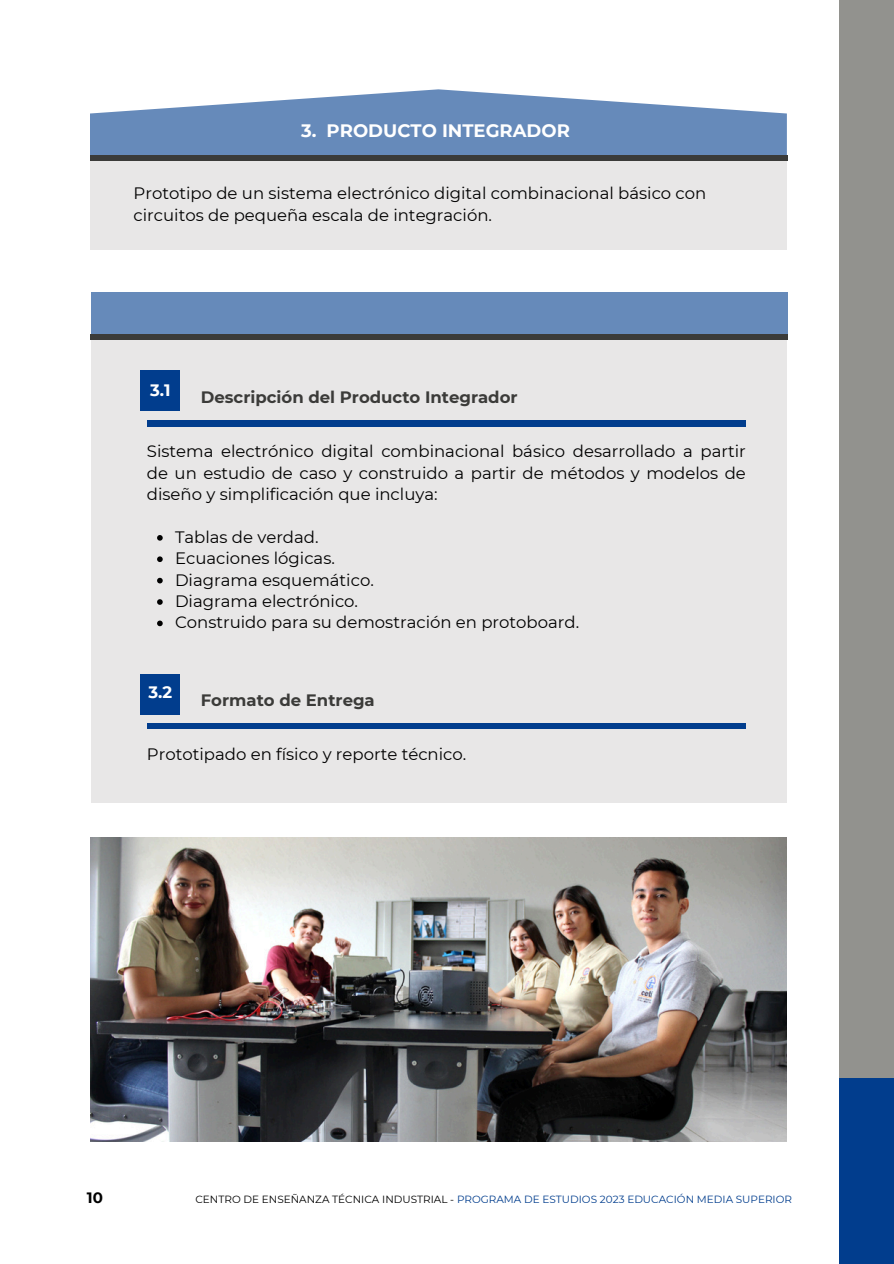
<style>
.page{position:relative;width:894px;height:1264px;background:#fff}
.page>*{position:absolute;margin:0;border:0;box-sizing:border-box;transform-origin:0 0}
.t1{font:700 18px "Montserrat";color:#fff}
.t2{font:16.5px/21.3px "Montserrat";color:#000;text-align:justify}
.t3{font:700 16.5px "Montserrat";color:#3b3b39}
.t4{font:700 16.5px "Montserrat";color:#fff}
.t5{font:700 15px "Montserrat";color:#000}
.t6{font:10.5px "Montserrat";color:#013d8d}
.s1{color:#000}
</style>
<div class="page">
<div style="left:91px;top:339px;width:695px;height:463px;background:#e8e7e7"></div>
<div style="left:140px;top:370px;width:40px;height:41px;background:#013d8d"></div>
<div style="left:140px;top:674px;width:40px;height:40px;background:#013d8d"></div>
<div style="left:91px;top:292px;width:696px;height:47px;background:#668aba"></div>
<div style="left:147px;top:420px;width:598px;height:7px;background:#013d8d"></div>
<div style="left:147px;top:723px;width:598px;height:6px;background:#013d8d"></div>
<div style="left:91px;top:334px;width:696px;height:6px;background:#3b3b39"></div>
<svg style="left:90px;top:89px;width:696px;height:66px;fill:#668aba"></svg>
<div style="left:90px;top:155px;width:696px;height:95px;background:#e8e7e7"></div>
<div style="left:91px;top:156px;width:696px;height:5px;background:#3b3b39"></div>
<div style="left:838px;top:0;width:55px;height:1095px;background:#92928e"></div>
<div style="left:838px;top:1078px;width:55px;height:185px;background:#013d8d"></div>
<img style="left:91px;top:837px;width:695px;height:304px">
<svg style="left:157px;top:535px;width:6px;height:5px"></svg>
<svg style="left:157px;top:556px;width:6px;height:6px"></svg>
<svg style="left:157px;top:578px;width:6px;height:5px"></svg>
<svg style="left:157px;top:599px;width:6px;height:6px"></svg>
<svg style="left:157px;top:620px;width:6px;height:6px"></svg>
<h3 class="t1" style="left:301px;top:120px;width:270px">3. PRODUCTO INTEGRADOR</h3>
<p class="t2" style="left:133px;top:183px;width:574px">Prototipo de un sistema electrónico digital combinacional básico con circuitos de pequeña escala de integración.</p>
<h2 class="t4" style="left:150px;top:380px;width:22px">3.1</h2>
<h3 class="t3" style="left:201px;top:387px;width:318px">Descripción del Producto Integrador</h3>
<p class="t2" style="left:147px;top:441px;width:600px">Sistema electrónico digital combinacional básico desarrollado a partir de un estudio de caso y construido a partir de métodos y modelos de diseño y simplificación que incluya:</p>
<p class="t2" style="left:175px;top:526px;width:145px">Tablas de verdad.</p>
<p class="t2" style="left:175px;top:547px;width:161px">Ecuaciones lógicas.</p>
<p class="t2" style="left:175px;top:569px;width:200px">Diagrama esquemático.</p>
<p class="t2" style="left:175px;top:590px;width:184px">Diagrama electrónico.</p>
<h2 class="t2" style="left:175px;top:612px;width:405px">Construido para su demostración en protoboard.</h2>
<h3 class="t4" style="left:148px;top:682px;width:25px">3.2</h3>
<h2 class="t3" style="left:201px;top:690px;width:175px">Formato de Entrega</h2>
<h2 class="t2" style="left:147px;top:743px;width:321px">Prototipado en físico y reporte técnico.</h2>
<p class="t5" style="left:87px;top:1187px;width:18px">10</p>
<p class="t6" style="left:195px;top:1193px;width:598px"><span class="s1">CENTRO DE ENSEÑANZA TÉCNICA INDUSTRIAL -</span> PROGRAMA DE ESTUDIOS 2023 EDUCACIÓN MEDIA SUPERIOR</p>
</div>
